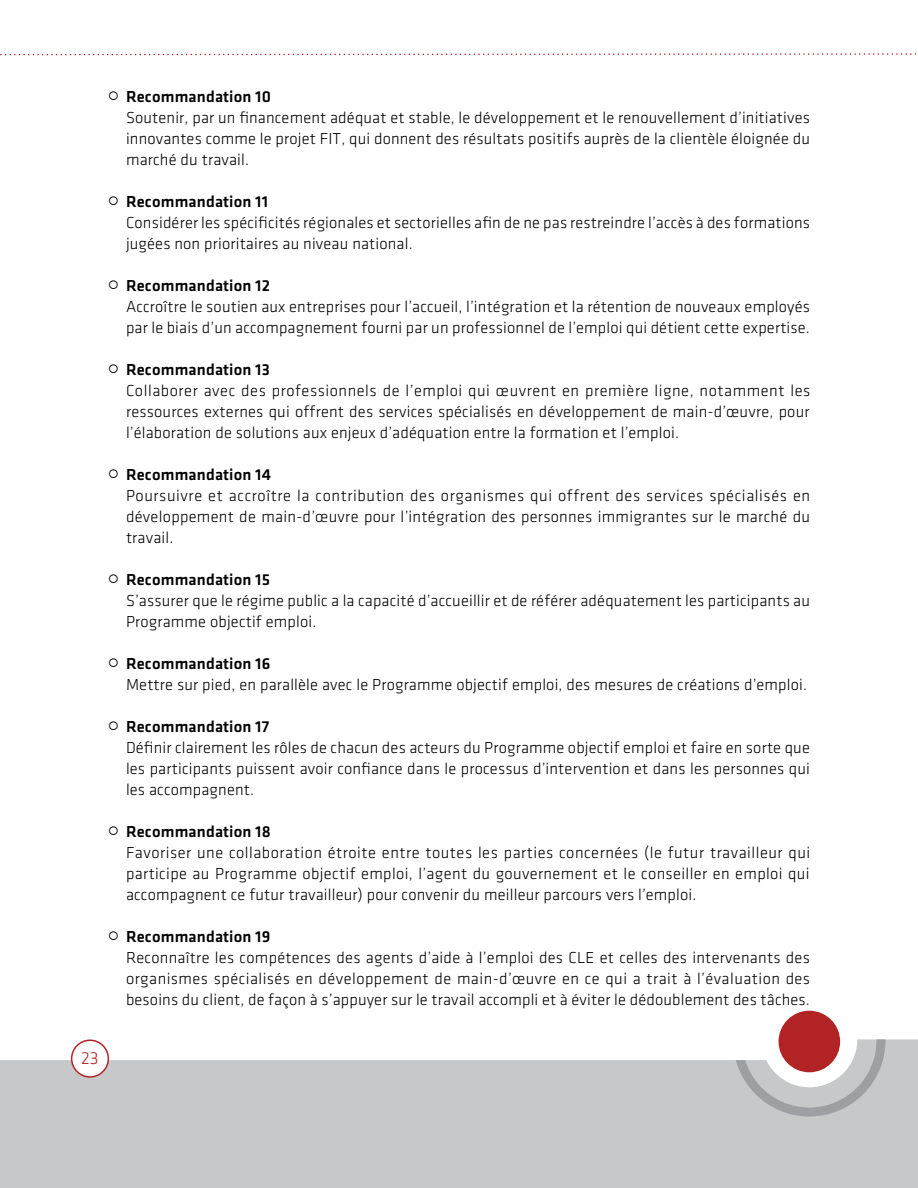
<style>
.page{position:relative;width:918px;height:1188px;background:#fff}
.page>*{position:absolute;margin:0;border:0;box-sizing:border-box;transform-origin:0 0}
.t1{font:300 18px "Klavika";color:#b22325}
.t2{font:300 16.5px/21px "Klavika";letter-spacing:.01em;color:#000}
.t3{font:300 16.5px/21px "Klavika";letter-spacing:.035em;color:#000}
.s1{font-weight:500}
</style>
<div class="page">
<svg style="left:0;top:1039px;width:918px;height:149px;background:#cdced0"></svg>
<svg style="left:733px;top:1039px;width:152px;height:78px"></svg>
<svg style="left:0;top:53px;width:917px;height:3px"></svg>
<div style="left:779px;top:1011px;width:61px;height:61px;background:#b22325;border-radius:50%"></div>
<div style="left:72px;top:1040px;width:36px;height:37px;background:#fff;border-radius:50%"></div>
<div style="left:71px;top:1040px;width:38px;height:38px;border:2px solid #b22325;border-radius:50%"></div>
<p class="t2" style="left:126px;top:86px;width:686px;text-indent:-18px">○ <span class="s1">Recommandation 10<br></span>Soutenir, par un financement adéquat et stable, le développement et le renouvellement d’initiatives innovantes comme le projet FIT, qui donnent des résultats positifs auprès de la clientèle éloignée du marché du travail.</p>
<p class="t2" style="left:126px;top:191px;width:686px;text-indent:-18px">○ <span class="s1">Recommandation 11<br></span>Considérer les spécificités régionales et sectorielles afin de ne pas restreindre l’accès à des formations jugées non prioritaires au niveau national.</p>
<p class="t2" style="left:126px;top:275px;width:685px;text-indent:-18px">○ <span class="s1">Recommandation 12<br></span>Accroître le soutien aux entreprises pour l’accueil, l’intégration et la rétention de nouveaux employés par le biais d’un accompagnement fourni par un professionnel de l’emploi qui détient cette expertise.</p>
<p class="t2" style="left:126px;top:359px;width:686px;text-indent:-18px">○ <span class="s1">Recommandation 13<br></span>Collaborer avec des professionnels de l’emploi qui œuvrent en première ligne, notamment les ressources externes qui offrent des services spécialisés en développement de main-d’œuvre, pour l’élaboration de solutions aux enjeux d’adéquation entre la formation et l’emploi.</p>
<p class="t3" style="left:126px;top:464px;width:686px;text-indent:-18px">○ <span class="s1">Recommandation 14<br></span>Poursuivre et accroître la contribution des organismes qui offrent des services spécialisés en développement de main-d’œuvre pour l’intégration des personnes immigrantes sur le marché du travail.</p>
<p class="t2" style="left:126px;top:569px;width:686px;text-indent:-18px">○ <span class="s1">Recommandation 15<br></span>S’assurer que le régime public a la capacité d’accueillir et de référer adéquatement les participants au<br>Programme objectif emploi.</p>
<p class="t2" style="left:126px;top:653px;width:680px;text-indent:-18px">○ <span class="s1">Recommandation 16<br></span>Mettre sur pied, en parallèle avec le Programme objectif emploi, des mesures de créations d’emploi.</p>
<p class="t2" style="left:126px;top:716px;width:685px;text-indent:-18px">○ <span class="s1">Recommandation 17<br></span>Définir clairement les rôles de chacun des acteurs du Programme objectif emploi et faire en sorte que les participants puissent avoir confiance dans le processus d’intervention et dans les personnes qui les accompagnent.</p>
<p class="t2" style="left:126px;top:821px;width:686px;text-indent:-18px">○ <span class="s1">Recommandation 18<br></span>Favoriser une collaboration étroite entre toutes les parties concernées (le futur travailleur qui participe au Programme objectif emploi, l’agent du gouvernement et le conseiller en emploi qui accompagnent ce futur travailleur) pour convenir du meilleur parcours vers l’emploi.</p>
<p class="t2" style="left:126px;top:926px;width:686px;text-indent:-18px">○ <span class="s1">Recommandation 19<br></span>Reconnaître les compétences des agents d’aide à l’emploi des CLE et celles des intervenants des organismes spécialisés en développement de main-d’œuvre en ce qui a trait à l’évaluation des besoins du client, de façon à s’appuyer sur le travail accompli et à éviter le dédoublement des tâches.</p>
<p class="t1" style="left:81px;top:1049px;width:19px">23</p>
</div>
